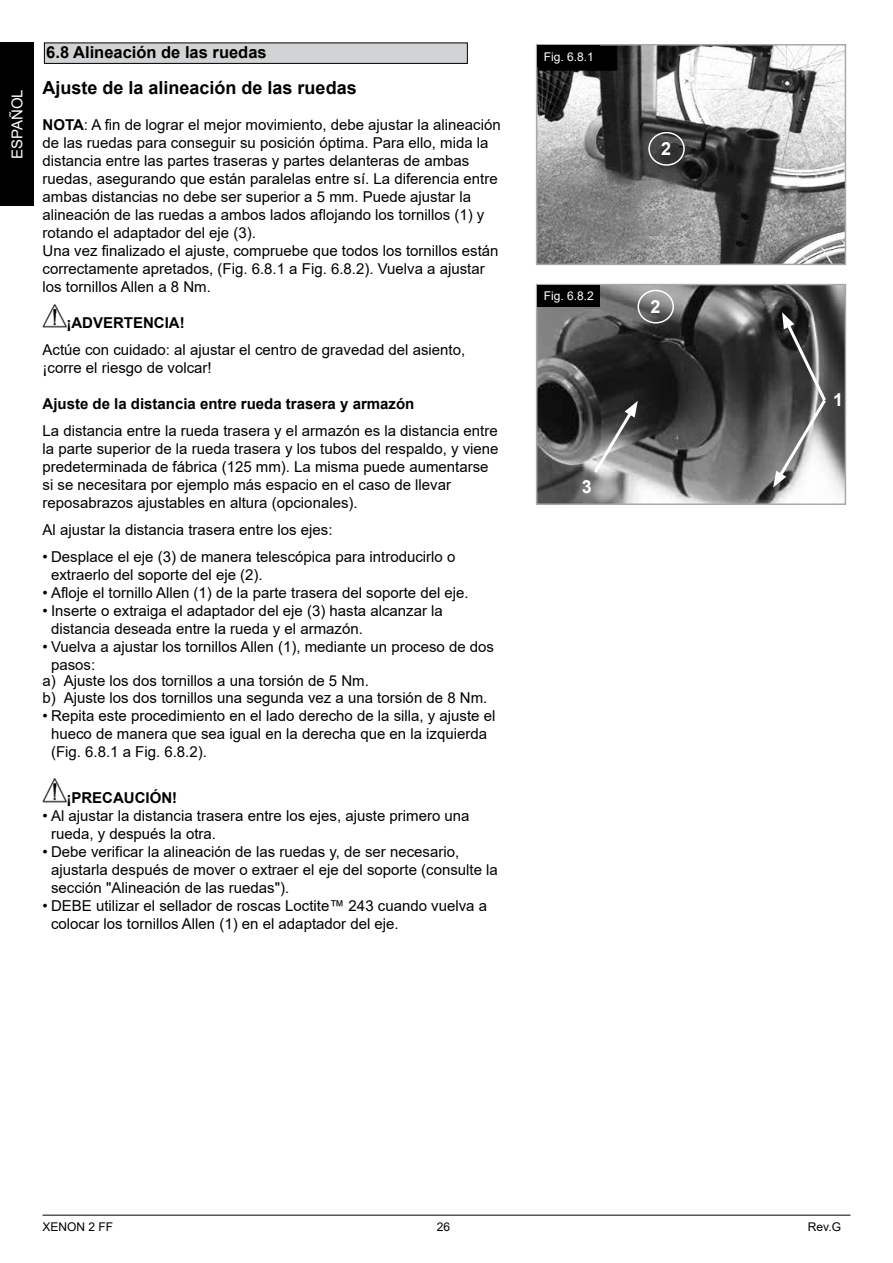
<style>
.page{position:relative;width:893px;height:1263px;background:#fff}
.page>*{position:absolute;margin:0;border:0;box-sizing:border-box;transform-origin:0 0}
.Sub_Heading{font:700 18px "Arial";color:#000}
.t1{font:700 18px "Arial";color:#fff}
.ES_Heading{font:700 16.5px "Arial";color:#000}
.body{font:15px/18px "Arial";color:#000}
.BODY_TEXT_Small_Lett{font:15px "Arial";color:#000}
.ES_Sub_Heading{font:700 15px "Arial";color:#000}
.WARNING{font:700 15px "Arial";color:#000}
.t2{font:15px "Arial";color:#fff}
.Bildnummer{font:12px "Arial";color:#fff}
.t3{font:12px "Arial";color:#000}
.s1{font-weight:700}
</style>
<div class="page">
<div style="left:0;top:43px;width:34px;height:163px;background:#000"></div>
<hr style="left:43px;top:1215px;width:807px;height:1px;background:#000">
<div style="left:44px;top:43px;width:423px;height:20px;background:#d1d3d4"></div>
<div style="left:44px;top:43px;width:424px;height:21px;border:1px solid #000"></div>
<img style="left:43px;top:303px;width:23px;height:25px">
<img style="left:43px;top:778px;width:23px;height:24px">
<img style="left:539px;top:287px;width:304px;height:215px">
<div style="left:536px;top:284px;width:310px;height:221px;border:2px solid #a7a9ac"></div>
<div style="left:537px;top:286px;width:63px;height:21px;background:#000"></div>
<svg style="left:773px;top:312px;width:56px;height:175px;background:#767676"></svg>
<svg style="left:591px;top:401px;width:47px;height:75px;background:#7d7d7d"></svg>
<div style="left:637px;top:290px;width:37px;height:34px;border:2px solid #fff;border-radius:50%"></div>
<img style="left:539px;top:47px;width:304px;height:215px">
<div style="left:536px;top:44px;width:310px;height:221px;border:2px solid #a7a9ac"></div>
<div style="left:537px;top:46px;width:63px;height:21px;background:#000"></div>
<div style="left:648px;top:132px;width:37px;height:34px;border:2px solid #fff;border-radius:50%"></div>
<p class="t2" style="left:7px;top:159px;width:71px;rotate:-90deg">ESPAÑOL</p>
<p class="ES_Heading" style="left:46px;top:41px;width:222px">6.8 Alineación de las ruedas</p>
<p class="Sub_Heading" style="left:43px;top:75px;width:316px">Ajuste de la alineación de las ruedas</p>
<p class="body" style="left:43px;top:115px;width:460px"><span class="s1">NOTA</span>: A fin de lograr el mejor movimiento, debe ajustar la alineación de las ruedas para conseguir su posición óptima. Para ello, mida la distancia entre las partes traseras y partes delanteras de ambas ruedas, asegurando que están paralelas entre sí. La diferencia entre ambas distancias no debe ser superior a 5 mm. Puede ajustar la alineación de las ruedas a ambos lados aflojando los tornillos (1) y rotando el adaptador del eje (3).</p>
<p class="body" style="left:43px;top:241px;width:458px">Una vez finalizado el ajuste, compruebe que todos los tornillos están correctamente apretados, (Fig. 6.8.1 a Fig. 6.8.2). Vuelva a ajustar los tornillos Allen a 8 Nm.</p>
<p class="WARNING" style="left:66px;top:312px;width:120px">¡ADVERTENCIA!</p>
<p class="body" style="left:43px;top:340px;width:424px">Actúe con cuidado: al ajustar el centro de gravedad del asiento, ¡corre el riesgo de volcar!</p>
<p class="ES_Sub_Heading" style="left:43px;top:393px;width:373px">Ajuste de la distancia entre rueda trasera y armazón</p>
<p class="body" style="left:43px;top:421px;width:458px">La distancia entre la rueda trasera y el armazón es la distancia entre la parte superior de la rueda trasera y los tubos del respaldo, y viene predeterminada de fábrica (125 mm). La misma puede aumentarse si se necesitara por ejemplo más espacio en el caso de llevar reposabrazos ajustables en altura (opcionales).</p>
<p class="body" style="left:43px;top:520px;width:292px">Al ajustar la distancia trasera entre los ejes:</p>
<p class="body" style="left:51px;top:547px;width:406px;text-indent:-9px">• Desplace el eje (3) de manera telescópica para introducirlo o extraerlo del soporte del eje (2).</p>
<p class="body" style="left:43px;top:583px;width:428px">• Afloje el tornillo Allen (1) de la parte trasera del soporte del eje.</p>
<p class="body" style="left:51px;top:601px;width:393px;text-indent:-9px">• Inserte o extraiga el adaptador del eje (3) hasta alcanzar la distancia deseada entre la rueda y el armazón.</p>
<p class="body" style="left:51px;top:637px;width:444px;text-indent:-9px">• Vuelva a ajustar los tornillos Allen (1), mediante un proceso de dos pasos:</p>
<p class="BODY_TEXT_Small_Lett" style="left:43px;top:671px;width:328px">a) Ajuste los dos tornillos a una torsión de 5 Nm.</p>
<p class="BODY_TEXT_Small_Lett" style="left:43px;top:687px;width:446px">b) Ajuste los dos tornillos una segunda vez a una torsión de 8 Nm.</p>
<p class="body" style="left:51px;top:706px;width:446px;text-indent:-9px">• Repita este procedimiento en el lado derecho de la silla, y ajuste el hueco de manera que sea igual en la derecha que en la izquierda (Fig. 6.8.1 a Fig. 6.8.2).</p>
<p class="ES_Sub_Heading" style="left:66px;top:787px;width:112px">¡PRECAUCIÓN!</p>
<p class="body" style="left:51px;top:806px;width:420px;text-indent:-9px">• Al ajustar la distancia trasera entre los ejes, ajuste primero una rueda, y después la otra.</p>
<p class="body" style="left:51px;top:842px;width:448px;text-indent:-9px">• Debe verificar la alineación de las ruedas y, de ser necesario, ajustarla después de mover o extraer el eje del soporte (consulte la sección "Alineación de las ruedas").</p>
<p class="body" style="left:51px;top:896px;width:438px;text-indent:-9px">• DEBE utilizar el sellador de roscas Loctite™ 243 cuando vuelva a colocar los tornillos Allen (1) en el adaptador del eje.</p>
<p class="Bildnummer" style="left:544px;top:48px;width:52px">Fig. 6.8.1</p>
<p class="Bildnummer" style="left:549px;top:48px;width:38px">Fig. 30</p>
<p class="Bildnummer" style="left:544px;top:288px;width:52px">Fig. 6.8.2</p>
<p class="Bildnummer" style="left:549px;top:288px;width:38px">Fig. 37</p>
<p class="t1" style="left:582px;top:474px;width:12px">3</p>
<p class="t1" style="left:661px;top:136px;width:12px">2</p>
<p class="t1" style="left:650px;top:294px;width:12px">2</p>
<p class="t1" style="left:833px;top:387px;width:12px">1</p>
<p class="t3" style="left:43px;top:1219px;width:72px">XENON 2 FF</p>
<p class="t3" style="left:437px;top:1219px;width:15px">26</p>
<p class="t3" style="left:808px;top:1219px;width:35px">Rev.G</p>
</div>
